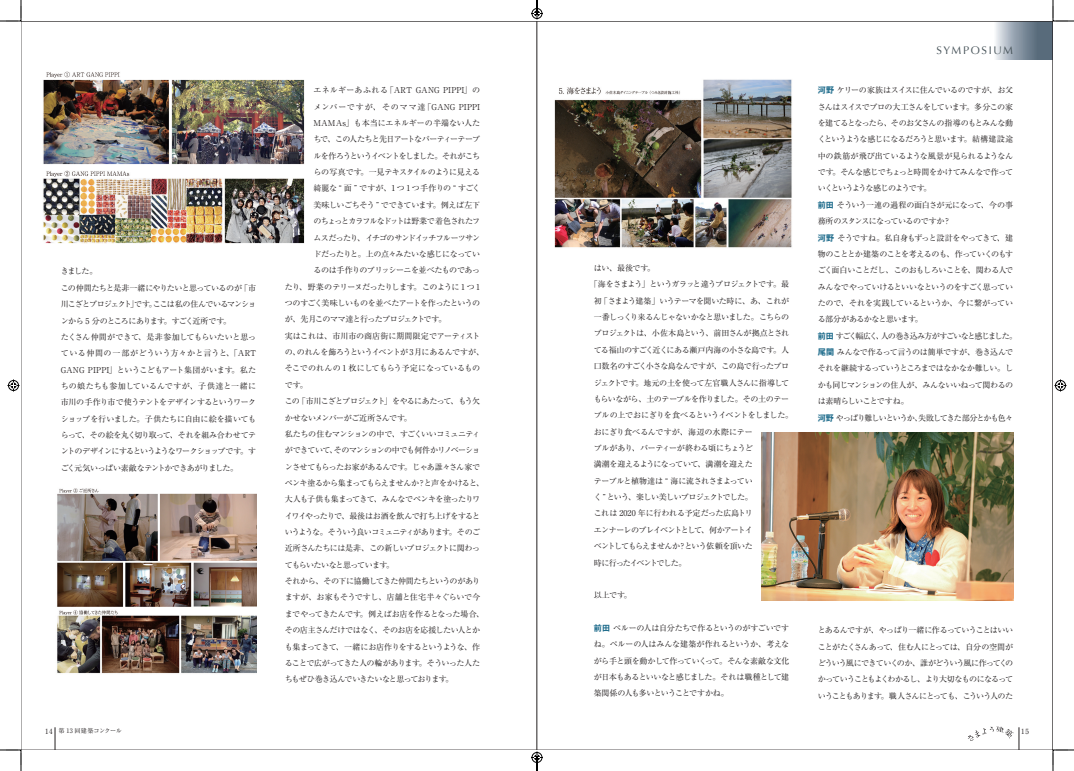
<style>
.page{position:relative;width:1074px;height:771px;background:#fff}
.page>*{position:absolute;margin:0;border:0;box-sizing:border-box;transform-origin:0 0}
.t1{font:11px "Optima";letter-spacing:.145em;color:#475359}
.t2{font:8.1px/16.3px "Ryumin Pr 6 N";letter-spacing:-.065em;color:#231f20;text-align:justify}
.t3{font:8.1px/16.3px "Ryumin Pr 6 N";letter-spacing:-.045em;color:#231f20}
.t4{font:8.1px "Ryumin Pr 6 N";letter-spacing:-.09em;color:#231f20}
.t5{font:8.1px "Ryumin Pr 6 N";letter-spacing:-.105em;color:#231f20}
.t6{font:8.1px "Ryumin Pr 6 N";letter-spacing:-.125em;color:#231f20}
.t7{font:8.1px "Ryumin Pr 6 N";letter-spacing:-.095em;color:#231f20}
.t8{font:8.1px "Ryumin Pr 6 N";letter-spacing:-.085em;color:#231f20}
.t9{font:8.1px "Ryumin Pr 6 N";letter-spacing:-.015em;color:#231f20}
.t10{font:8.1px "Ryumin Pr 6 N";letter-spacing:-.115em;color:#231f20}
.t11{font:8.1px "Ryumin Pr 6 N";letter-spacing:-.04em;color:#231f20}
.t12{font:8.1px "Ryumin Pr 6 N";letter-spacing:-.035em;color:#231f20}
.t13{font:8.1px "Ryumin Pr 6 N";letter-spacing:-.025em;color:#231f20}
.t14{font:8.1px "Ryumin Pr 6 N";letter-spacing:.03em;color:#231f20}
.t15{font:8.1px "Ryumin Pr 6 N";letter-spacing:.035em;color:#231f20}
.t16{font:8.1px "Ryumin Pr 6 N";letter-spacing:-.11em;color:#231f20}
.t17{font:8.1px "Ryumin Pr 6 N";letter-spacing:-.01em;color:#231f20}
.t18{font:8.1px "Ryumin Pr 6 N";letter-spacing:-.02em;color:#231f20}
.t19{font:8.1px "Ryumin Pr 6 N";letter-spacing:-.005em;color:#231f20}
.t20{font:7.1px "Ryumin Pr 6";color:#231f20}
.t21{font:6.2px "Ryumin Pr 6 N";letter-spacing:-.04em;color:#231f20}
.s1{font-family:"Axis Basic Pro N B";color:#1d6b8b}
.s2{font-family:"Ryumin Pr 6";font-size:7.1px}
</style>
<div class="page">
<svg style="left:996px;top:23px;width:55px;height:37px;background:#8795a3"></svg>
<svg style="left:55px;top:727px;width:1px;height:21px"></svg>
<svg style="left:968px;top:726px;width:51px;height:22px"></svg>
<img style="left:43px;top:71px;width:262px;height:173px">
<img style="left:57px;top:488px;width:199px;height:186px">
<img style="left:554px;top:79px;width:238px;height:169px">
<img style="left:761px;top:432px;width:252px;height:168px">
<hr style="left:537px;top:21px;width:1px;height:729px;background:#231f20">
<svg style="left:0;top:0;width:22px;height:22px"></svg>
<svg style="left:0;top:749px;width:22px;height:22px"></svg>
<svg style="left:1052px;top:0;width:22px;height:22px"></svg>
<svg style="left:1052px;top:749px;width:22px;height:22px"></svg>
<svg style="left:8px;top:379px;width:12px;height:12px"></svg>
<svg style="left:1054px;top:379px;width:12px;height:12px"></svg>
<svg style="left:531px;top:0;width:12px;height:20px"></svg>
<svg style="left:531px;top:751px;width:12px;height:20px"></svg>
<p class="t3" style="left:61px;top:263px;width:197px">きました。<br>この仲間たちと是非一緒にやりたいと思っているのが「市川こざとプロジェクト」です。ここは私の住んでいるマンションから 5 分のところにあります。すごく近所です。<br>たくさん仲間ができて、是非参加してもらいたいと思っている仲間の一部がどういう方々かと言うと、「ART<br>GANG PIPPI」というこどもアート集団がいます。私たちの娘たちも参加しているんですが、子供達と一緒に市川の手作り市で使うテントをデザインするというワークショップを行いました。子供たちに自由に絵を描いてもらって、その絵を丸く切り取って、それを組み合わせてテントのデザインにするというようなワークショップです。すごく元気いっぱい素敵なテントかできあがりました。</p>
<p class="t14" style="left:313px;top:84px;width:168px">エネルギーあふれる「ART GANG PIPPI」の</p>
<p class="t15" style="left:313px;top:100px;width:168px">メンバーですが、そのママ達「GANG PIPPI</p>
<p class="t17" style="left:313px;top:117px;width:168px">MAMAs」も本当にエネルギーの半端ない人た</p>
<p class="t5" style="left:313px;top:133px;width:168px">ちで、この人たちと先日アートなパーティーテーブ</p>
<p class="t6" style="left:313px;top:149px;width:168px">ルを作ろうというイベントをしました。それがこち</p>
<p class="t2" style="left:313px;top:163px;width:168px">らの写真です。一見テキスタイルのように見える</p>
<p class="t9" style="left:313px;top:182px;width:168px">綺麗な “ 面 ” ですが、1 つ 1 つ手作りの “ すごく</p>
<p class="t2" style="left:313px;top:196px;width:168px">美味しいごちそう ” でできています。例えば左下</p>
<p class="t10" style="left:313px;top:215px;width:168px">のちょっとカラフルなドットは野菜で着色されたフ</p>
<p class="t16" style="left:313px;top:231px;width:168px">ムスだったり、イチゴのサンドイッチフルーツサン</p>
<p class="t2" style="left:313px;top:245px;width:168px">ドだったりと。上の点々みたいな感じになってい</p>
<p class="t2" style="left:313px;top:262px;width:168px">るのは手作りのブリッシーニを並べたものであっ</p>
<p class="t2" style="left:285px;top:278px;width:197px">たり、野菜のテリーヌだったりします。このように 1 つ 1</p>
<p class="t2" style="left:285px;top:294px;width:197px">つのすごく美味しいものを並べたアートを作ったというの</p>
<p class="t4" style="left:285px;top:313px;width:163px">が、先月このママ達と行ったプロジェクトです。</p>
<p class="t9" style="left:285px;top:329px;width:197px">実はこれは、市川市の商店街に期間限定でアーティスト</p>
<p class="t2" style="left:285px;top:343px;width:201px">の、のれんを飾ろうというイベントが 3月にあるんですが、</p>
<p class="t13" style="left:285px;top:362px;width:197px">そこでのれんの 1 枚にしてもらう予定になっているもの</p>
<p class="t2" style="left:285px;top:376px;width:25px">です。</p>
<p class="t7" style="left:285px;top:395px;width:197px">この「市川こざとプロジェクト」をやるにあたって、もう欠</p>
<p class="t2" style="left:285px;top:409px;width:129px">かせないメンバーがご近所さんです。</p>
<p class="t2" style="left:285px;top:425px;width:197px">私たちの住むマンションの中で、すごくいいコミュニティ</p>
<p class="t4" style="left:285px;top:444px;width:197px">ができていて、そのマンションの中でも何件かリノベーショ</p>
<p class="t2" style="left:285px;top:458px;width:197px">ンさせてもらったお家があるんです。じゃあ誰々さん家で</p>
<p class="t2" style="left:285px;top:474px;width:201px">ペンキ塗るから集まってもらえませんか？と声をかけると、</p>
<p class="t2" style="left:285px;top:490px;width:197px">大人も子供も集まってきて、みんなでペンキを塗ったりワ</p>
<p class="t2" style="left:285px;top:507px;width:197px">イワイやったりで、最後はお酒を飲んで打ち上げをすると</p>
<p class="t6" style="left:285px;top:525px;width:197px">いうような。そういう良いコミュニティがあります。そのご</p>
<p class="t2" style="left:285px;top:539px;width:197px">近所さんたちには是非、この新しいプロジェクトに関わっ</p>
<p class="t4" style="left:285px;top:558px;width:111px">てもらいたいなと思っています。</p>
<p class="t2" style="left:285px;top:572px;width:197px">それから、その下に協働してきた仲間たちというのがあり</p>
<p class="t3" style="left:285px;top:589px;width:197px">ますが、お家もそうですし、店舗と住宅半々ぐらいで今</p>
<p class="t11" style="left:285px;top:607px;width:201px">までやってきたんです。例えばお店を作るとなった場合、</p>
<p class="t2" style="left:285px;top:621px;width:197px">その店主さんだけではなく、そのお店を応援したい人とか</p>
<p class="t2" style="left:285px;top:638px;width:197px">も集まってきて、一緒にお店作りをするというような、作</p>
<p class="t2" style="left:285px;top:654px;width:197px">ることで広がってきた人の輪があります。そういった人た</p>
<p class="t5" style="left:285px;top:672px;width:170px">ちもぜひ巻き込んでいきたいなと思っております。</p>
<p class="t2" style="left:594px;top:259px;width:63px">はい、最後です。</p>
<p class="t7" style="left:590px;top:278px;width:201px">「海をさまよう」というガラッと違うプロジェクトです。最</p>
<p class="t8" style="left:594px;top:294px;width:197px">初「さまよう建築」いうテーマを聞いた時に、あ、これが</p>
<p class="t2" style="left:594px;top:308px;width:197px">一番しっくり来るんじゃないかなと思いました。こちらの</p>
<p class="t4" style="left:594px;top:327px;width:197px">プロジェクトは、小佐木島という、前田さんが拠点とされ</p>
<p class="t3" style="left:594px;top:341px;width:197px">てる福山のすごく近くにある瀬戸内海の小さな島です。人</p>
<p class="t2" style="left:594px;top:357px;width:197px">口数名のすごく小さな島なんですが、この島で行ったプロ</p>
<p class="t12" style="left:594px;top:376px;width:197px">ジェクトです。地元の土を使って左官職人さんに指導して</p>
<p class="t2" style="left:594px;top:390px;width:197px">もらいながら、土のテーブルを作りました。その土のテー</p>
<p class="t3" style="left:594px;top:406px;width:201px">ブルの上でおにぎりを食べるというイベントをしました。</p>
<p class="t19" style="left:594px;top:425px;width:161px">おにぎり食べるんですが、海辺の水際にテー</p>
<p class="t2" style="left:594px;top:439px;width:161px">ブルがあり、パーティーが終わる頃にちょうど</p>
<p class="t2" style="left:594px;top:455px;width:161px">満潮を迎えるようになっていて、満潮を迎えた</p>
<p class="t2" style="left:594px;top:472px;width:161px">テーブルと植物達は “ 海に流されさまよってい</p>
<p class="t5" style="left:594px;top:490px;width:161px">く ” という、楽しい美しいプロジェクトでした。</p>
<p class="t18" style="left:594px;top:507px;width:161px">これは 2020 年に行われる予定だった広島トリ</p>
<p class="t10" style="left:594px;top:523px;width:161px">エンナーレのプレイベントとして、何かアートイ</p>
<p class="t8" style="left:594px;top:539px;width:161px">ベントしてもらえませんか？という依頼を頂いた</p>
<p class="t6" style="left:594px;top:556px;width:94px">時に行ったイベントでした。</p>
<p class="t2" style="left:594px;top:586px;width:40px">以上です。</p>
<p class="t2" style="left:594px;top:619px;width:197px"><span class="s1">前田</span> ペルーの人は自分たちで作るというのがすごいですね。ペルーの人はみんな建築が作れるというか、考えながら手と頭を動かして作っていくって。そんな素敵な文化が日本もあるといいなと感じました。それは職種として建築関係の人も多いということですかね。</p>
<h1 class="t1" style="left:936px;top:44px;width:78px">SYMPOSIUM</h1>
<p class="t2" style="left:818px;top:82px;width:201px;text-align:left"><span class="s1">河野</span> ケリーの家族はスイスに住んでいるのですが、お父さんはスイスでプロの大工さんをしています。多分この家を建てるとなったら、そのお父さんの指導のもとみんな動くというような感じになるだろうと思います。結構建設途中の鉄筋が飛び出ているような風景が見られるようなんです。そんな感じでちょっと時間をかけてみんなで作っていくというような感じのようです。<br><span class="s1">前田</span> そういう一連の過程の面白さが元になって、今の事務所のスタンスになっているのですか？<br><span class="s1">河野</span> そうですね。私自身もずっと設計をやってきて、建物のこととか建築のことを考えるのも、作っていくのもすごく面白いことだし、このおもしろいことを、関わる人でみんなでやっていけるといいなというのをすごく思っていたので、それを実践しているというか、今に繋がっている部分があるかなと思います。<br><span class="s1">前田</span> すごく幅広く、人の巻き込み方がすごいなと感じました。<span class="s1">尾関</span> みんなで作るって言うのは簡単ですが、巻き込んでそれを継続するっていうところまではなかなか難しい。しかも同じマンションの住人が、みんないいねって関わるのは素晴らしいことですね。<br><span class="s1">河野</span> やっぱり難しいというか、失敗してきた部分とかも色々</p>
<p class="t2" style="left:818px;top:621px;width:197px">とあるんですが、やっぱり一緒に作るっていうことはいいことがたくさんあって、住む人にとっては、自分の空間がどういう風にできていくのか、誰がどういう風に作ってくのかっていうこともよくわかるし、より大切なものになるっていうこともあります。職人さんにとっても、こういう人のた</p>
<p class="t21" style="left:45px;top:725px;width:79px"><span class="s2">14</span> 第 13 回建築コンクール</p>
<p class="t20" style="left:1021px;top:725px;width:9px">15</p>
</div>
